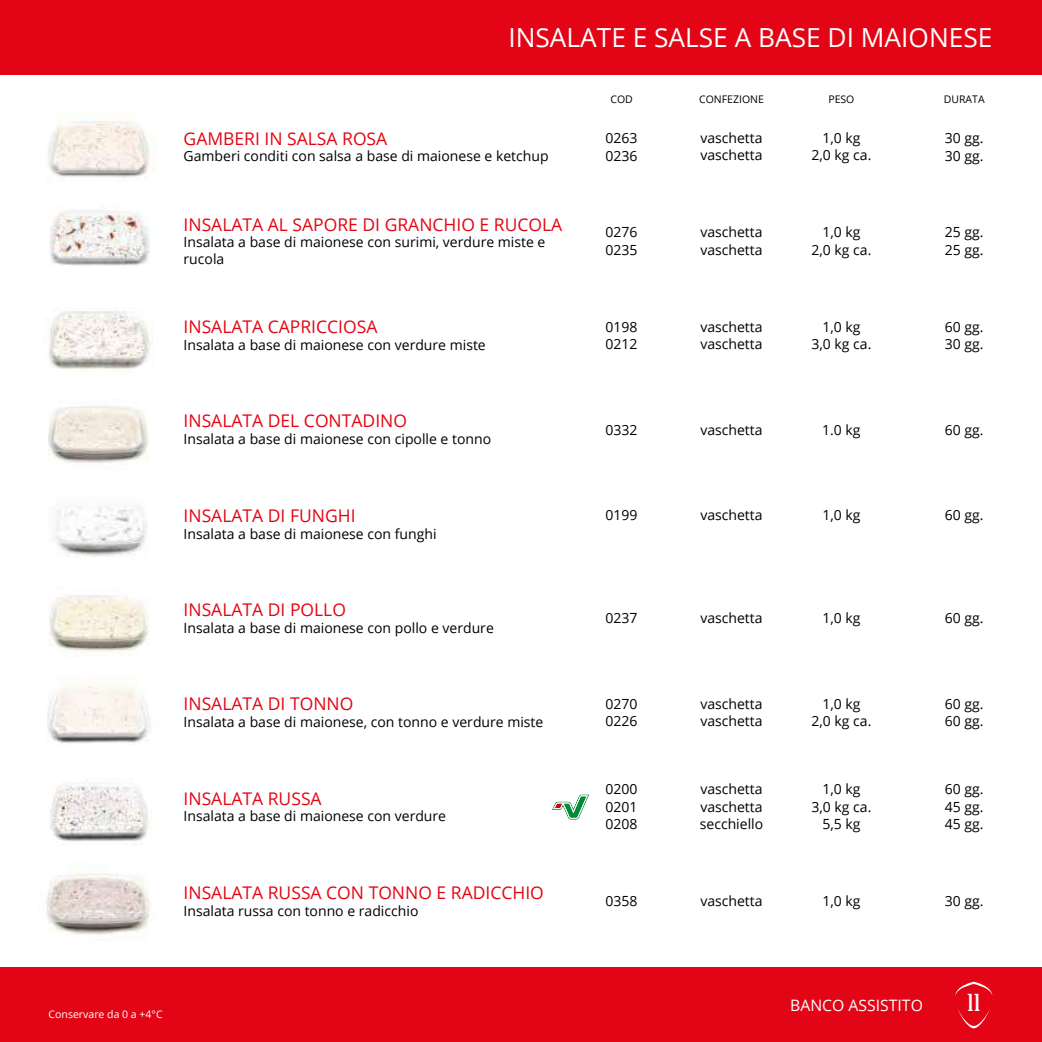
<style>
.page{position:relative;width:1042px;height:1042px;background:#fff}
.page>*{position:absolute;margin:0;border:0;box-sizing:border-box;transform-origin:0 0}
.t1{font:26.25px "Open Sans";color:#fff}
.t2{font:500 24.5px "Hagin Caps";color:#fff}
.t3{font:17.5px "Open Sans";color:#e30513}
.t4{font:15.75px "Open Sans";color:#fff}
.t5{font:14px/17.5px "Open Sans";color:#000}
.t6{font:10.5px "Open Sans";color:#000}
.t7{font:10.5px "Open Sans";color:#fff}
</style>
<div class="page">
<div style="left:0;top:0;width:1042px;height:74px;background:#e30516"></div>
<div style="left:0;top:967px;width:1042px;height:75px;background:#e30516"></div>
<svg style="left:958px;top:1009px;width:32px;height:19px"></svg>
<svg style="left:955px;top:981px;width:37px;height:15px"></svg>
<img style="left:48px;top:121px;width:102px;height:58px">
<img style="left:49px;top:311px;width:105px;height:58px">
<img style="left:49px;top:210px;width:101px;height:56px">
<img style="left:48px;top:406px;width:101px;height:58px">
<img style="left:53px;top:506px;width:94px;height:51px">
<img style="left:47px;top:686px;width:104px;height:57px">
<img style="left:46px;top:871px;width:104px;height:64px">
<img style="left:49px;top:595px;width:100px;height:62px">
<img style="left:50px;top:780px;width:99px;height:61px">
<img style="left:552px;top:794px;width:37px;height:26px">
<h1 class="t1" style="left:508px;top:19px;width:485px">INSALATE E SALSE A BASE DI MAIONESE</h1>
<p class="t3" style="left:184px;top:126px;width:205px">GAMBERI IN SALSA ROSA</p>
<p class="t5" style="left:184px;top:147px;width:366px">Gamberi conditi con salsa a base di maionese e ketchup</p>
<p class="t3" style="left:184px;top:212px;width:380px">INSALATA AL SAPORE DI GRANCHIO E RUCOLA</p>
<p class="t5" style="left:184px;top:233px;width:363px;line-height:16.8px">Insalata a base di maionese con surimi, verdure miste e rucola</p>
<p class="t3" style="left:184px;top:315px;width:195px">INSALATA CAPRICCIOSA</p>
<p class="t5" style="left:184px;top:336px;width:304px">Insalata a base di maionese con verdure miste</p>
<p class="t3" style="left:184px;top:409px;width:225px">INSALATA DEL CONTADINO</p>
<p class="t5" style="left:184px;top:430px;width:309px">Insalata a base di maionese con cipolle e tonno</p>
<p class="t3" style="left:184px;top:503px;width:173px">INSALATA DI FUNGHI</p>
<p class="t5" style="left:184px;top:524px;width:254px">Insalata a base di maionese con funghi</p>
<p class="t3" style="left:184px;top:598px;width:164px">INSALATA DI POLLO</p>
<p class="t5" style="left:184px;top:619px;width:312px">Insalata a base di maionese con pollo e verdure</p>
<p class="t3" style="left:184px;top:692px;width:171px">INSALATA DI TONNO</p>
<p class="t5" style="left:184px;top:713px;width:361px">Insalata a base di maionese, con tonno e verdure miste</p>
<p class="t3" style="left:184px;top:786px;width:140px">INSALATA RUSSA</p>
<p class="t5" style="left:184px;top:807px;width:264px">Insalata a base di maionese con verdure</p>
<p class="t3" style="left:184px;top:880px;width:362px">INSALATA RUSSA CON TONNO E RADICCHIO</p>
<p class="t5" style="left:184px;top:901px;width:236px">Insalata russa con tonno e radicchio</p>
<p class="t6" style="left:610px;top:92px;width:24px">COD</p>
<p class="t6" style="left:699px;top:92px;width:66px">CONFEZIONE</p>
<p class="t6" style="left:828px;top:92px;width:28px">PESO</p>
<p class="t6" style="left:944px;top:92px;width:42px">DURATA</p>
<p class="t5" style="left:605px;top:129px;width:34px">0263<br>0236</p>
<p class="t5" style="left:700px;top:129px;width:64px">vaschetta vaschetta</p>
<p class="t5" style="left:811px;top:129px;width:61px;text-align:center">1,0 kg<br>2,0 kg ca.</p>
<p class="t5" style="left:945px;top:129px;width:40px">30 gg.<br>30 gg.</p>
<p class="t5" style="left:605px;top:223px;width:34px">0276<br>0235</p>
<p class="t5" style="left:700px;top:223px;width:64px">vaschetta vaschetta</p>
<p class="t5" style="left:811px;top:223px;width:61px;text-align:center">1,0 kg<br>2,0 kg ca.</p>
<p class="t5" style="left:945px;top:223px;width:40px">25 gg.<br>25 gg.</p>
<p class="t5" style="left:605px;top:317px;width:34px">0198<br>0212</p>
<p class="t5" style="left:700px;top:317px;width:64px">vaschetta vaschetta</p>
<p class="t5" style="left:811px;top:317px;width:61px;text-align:center">1,0 kg<br>3,0 kg ca.</p>
<p class="t5" style="left:945px;top:317px;width:40px">60 gg.<br>30 gg.</p>
<p class="t5" style="left:605px;top:420px;width:34px">0332</p>
<p class="t5" style="left:700px;top:420px;width:64px">vaschetta</p>
<p class="t5" style="left:822px;top:420px;width:40px">1.0 kg</p>
<p class="t5" style="left:945px;top:420px;width:40px">60 gg.</p>
<p class="t5" style="left:605px;top:506px;width:34px">0199</p>
<p class="t5" style="left:700px;top:506px;width:64px">vaschetta</p>
<p class="t5" style="left:822px;top:506px;width:40px">1,0 kg</p>
<p class="t5" style="left:945px;top:506px;width:40px">60 gg.</p>
<p class="t5" style="left:605px;top:609px;width:34px">0237</p>
<p class="t5" style="left:700px;top:609px;width:64px">vaschetta</p>
<p class="t5" style="left:822px;top:609px;width:40px">1,0 kg</p>
<p class="t5" style="left:945px;top:609px;width:40px">60 gg.</p>
<p class="t5" style="left:605px;top:694px;width:34px">0270<br>0226</p>
<p class="t5" style="left:700px;top:694px;width:64px">vaschetta vaschetta</p>
<p class="t5" style="left:811px;top:694px;width:61px;text-align:center">1,0 kg<br>2,0 kg ca.</p>
<p class="t5" style="left:945px;top:694px;width:40px">60 gg.<br>60 gg.</p>
<p class="t5" style="left:605px;top:780px;width:34px;text-align:justify">0200<br>0201<br>0208</p>
<p class="t5" style="left:700px;top:780px;width:65px;text-align:justify">vaschetta vaschetta secchiello</p>
<p class="t5" style="left:811px;top:780px;width:61px;text-align:center">1,0 kg<br>3,0 kg ca.<br>5,5 kg</p>
<p class="t5" style="left:945px;top:780px;width:40px;text-align:justify">60 gg.<br>45 gg.<br>45 gg.</p>
<p class="t5" style="left:605px;top:892px;width:34px">0358</p>
<p class="t5" style="left:700px;top:892px;width:64px">vaschetta</p>
<p class="t5" style="left:822px;top:892px;width:40px">1,0 kg</p>
<p class="t5" style="left:945px;top:892px;width:40px">30 gg.</p>
<p class="t7" style="left:49px;top:1007px;width:116px">Conservare da 0 a +4°C</p>
<p class="t4" style="left:790px;top:994px;width:134px">BANCO ASSISTITO</p>
<h2 class="t2" style="left:967px;top:987px;width:15px">11</h2>
</div>
